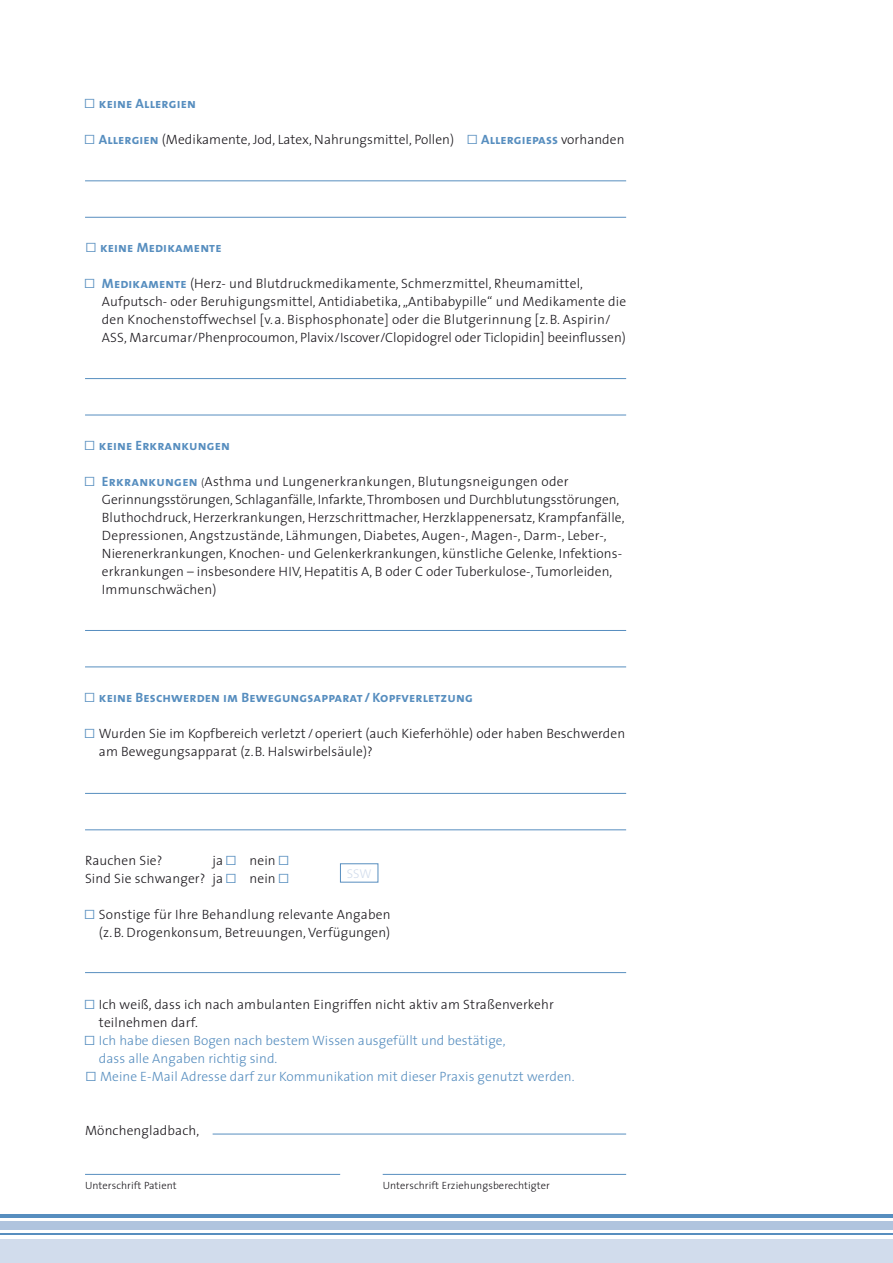
<style>
.page{position:relative;width:893px;height:1263px;background:#fff}
.page>*{position:absolute;margin:0;border:0;box-sizing:border-box;transform-origin:0 0}
.t1{font:300 13.5px/18px "The Sans";letter-spacing:.005em;color:#1a171c}
.t2{font:300 13.5px "The Sans";letter-spacing:.005em;color:#578ebf}
.t3{font:13.5px "The Sans Bold Caps";letter-spacing:.01em;color:#578ebf}
.t4{font:12.75px "The Sans Light Caps";color:#d1dcec}
.t5{font:300 10.5px "The Sans";letter-spacing:.01em;color:#1a171c}
.s1{font-family:"The Sans Light Expert"}
.s2{font-family:"The Sans Light Expert";font-weight:400;color:#578ebf}
.s3{font-family:"The Sans Bold Caps";font-weight:400;color:#578ebf}
.s4{font-size:10.5px}
.s5{font-family:"The Sans Light Expert";font-weight:400}
</style>
<div class="page">
<div style="left:0;top:1239px;width:893px;height:24px;background:#d1dcec"></div>
<hr style="left:0;top:1233px;width:893px;height:2px;background:#578ebf">
<div style="left:0;top:1221px;width:893px;height:9px;background:#b0c4de"></div>
<hr style="left:0;top:1214px;width:893px;height:4px;background:#578ebf">
<div style="left:340px;top:863px;width:38px;height:19px;border:1px solid #578ebf"></div>
<hr style="left:213px;top:1134px;width:413px;height:1px;background:#578ebf">
<hr style="left:383px;top:1174px;width:243px;height:1px;background:#578ebf">
<hr style="left:85px;top:1174px;width:255px;height:1px;background:#578ebf">
<hr style="left:85px;top:180px;width:541px;height:1px;background:#578ebf">
<hr style="left:85px;top:217px;width:541px;height:1px;background:#578ebf">
<hr style="left:85px;top:378px;width:541px;height:1px;background:#578ebf">
<hr style="left:85px;top:415px;width:541px;height:1px;background:#578ebf">
<hr style="left:85px;top:630px;width:541px;height:1px;background:#578ebf">
<hr style="left:85px;top:666px;width:541px;height:1px;background:#578ebf">
<hr style="left:85px;top:793px;width:541px;height:1px;background:#578ebf">
<hr style="left:85px;top:829px;width:541px;height:1px;background:#578ebf">
<hr style="left:85px;top:972px;width:541px;height:1px;background:#578ebf">
<p class="t3" style="left:84px;top:93px;width:114px"><span class="s1">ò</span> keine Allergien</p>
<p class="t1" style="left:84px;top:130px;width:542px"><span class="s2">ò</span> <span class="s3">Allergien</span> (Medikamente, Jod, Latex, Nahrungsmittel, Pollen) <span class="s2">ò</span> <span class="s3">Allergiepass</span> vorhanden</p>
<p class="t3" style="left:85px;top:237px;width:138px"><span class="s1">ò</span> keine Medikamente</p>
<p class="t1" style="left:102px;top:274px;width:526px;text-indent:-18px"><span class="s2">ò</span> <span class="s3">Medikamente</span> (Herz- und Blutdruckmedikamente, Schmerzmittel, Rheumamittel, Aufputsch- oder Beruhigungsmittel, Antidiabetika, „Antibabypille“ und Medikamente die den Knochenstoffwechsel [v.a. Bisphosphonate] oder die Blutgerinnung [z.B. Aspirin/ ASS, Marcumar/Phenprocoumon, Plavix/Iscover/Clopidogrel oder Ticlopidin] beeinflussen)</p>
<p class="t3" style="left:84px;top:435px;width:147px"><span class="s1">ò</span> keine Erkrankungen</p>
<p class="t1" style="left:102px;top:472px;width:524px;text-indent:-18px"><span class="s2">ò</span> <span class="s3">Erkrankungen</span> <span class="s4">(</span>Asthma und Lungenerkrankungen, Blutungsneigungen oder Gerinnungsstörungen, Schlaganfälle, Infarkte, Thrombosen und Durchblutungsstörungen, Bluthochdruck, Herzerkrankungen, Herzschrittmacher, Herzklappenersatz, Krampfanfälle, Depressionen, Angstzustände, Lähmungen, Diabetes, Augen-, Magen-, Darm-, Leber-, Nierenerkrankungen, Knochen- und Gelenkerkrankungen, künstliche Gelenke, Infektions&shy;erkrankungen – insbesondere HIV, Hepatitis A, B oder C oder Tuberkulose-, Tumorleiden, Immunschwächen)</p>
<p class="t3" style="left:84px;top:687px;width:390px"><span class="s1">ò</span> keine Beschwerden im Bewegungsapparat / Kopfverletzung</p>
<p class="t1" style="left:99px;top:724px;width:528px;text-indent:-15px"><span class="s2">ò</span> Wurden Sie im Kopfbereich verletzt /operiert (auch Kieferhöhle) oder haben Beschwerden am Bewegungsapparat (z.B. Halswirbelsäule)?</p>
<p class="t1" style="left:85px;top:850px;width:79px">Rauchen Sie?</p>
<p class="t1" style="left:85px;top:850px;width:206px;text-align:right">ja<span class="s2">ò</span> nein<span class="s2">ò<br></span>Sind Sie schwanger? ja<span class="s2">ò</span> nein<span class="s2">ò</span></p>
<p class="t4" style="left:347px;top:863px;width:27px">SSW</p>
<p class="t1" style="left:84px;top:904px;width:308px;text-align:right"><span class="s2">ò</span> Sonstige für Ihre Behandlung relevante Angaben (z.B. Drogenkonsum, Betreuungen, Verfügungen)</p>
<p class="t1" style="left:84px;top:994px;width:471px"><span class="s2">ò</span> Ich weiß, dass ich nach ambulanten Eingriffen nicht aktiv am Straßenverkehr</p>
<p class="t1" style="left:99px;top:1012px;width:100px">teilnehmen darf.</p>
<p class="t2" style="left:84px;top:1029px;width:423px"><span class="s5">ò</span> Ich habe diesen Bogen nach bestem Wissen ausgefüllt und bestätige,</p>
<p class="t2" style="left:99px;top:1047px;width:180px">dass alle Angaben richtig sind.</p>
<p class="t2" style="left:85px;top:1065px;width:491px"><span class="s5">ò</span> Meine E-Mail Adresse darf zur Kommunikation mit dieser Praxis genutzt werden.</p>
<p class="t1" style="left:85px;top:1120px;width:116px">Mönchengladbach,</p>
<p class="t5" style="left:85px;top:1176px;width:93px">Unterschrift Patient</p>
<p class="t5" style="left:383px;top:1176px;width:169px">Unterschrift Erziehungsberechtigter</p>
</div>
